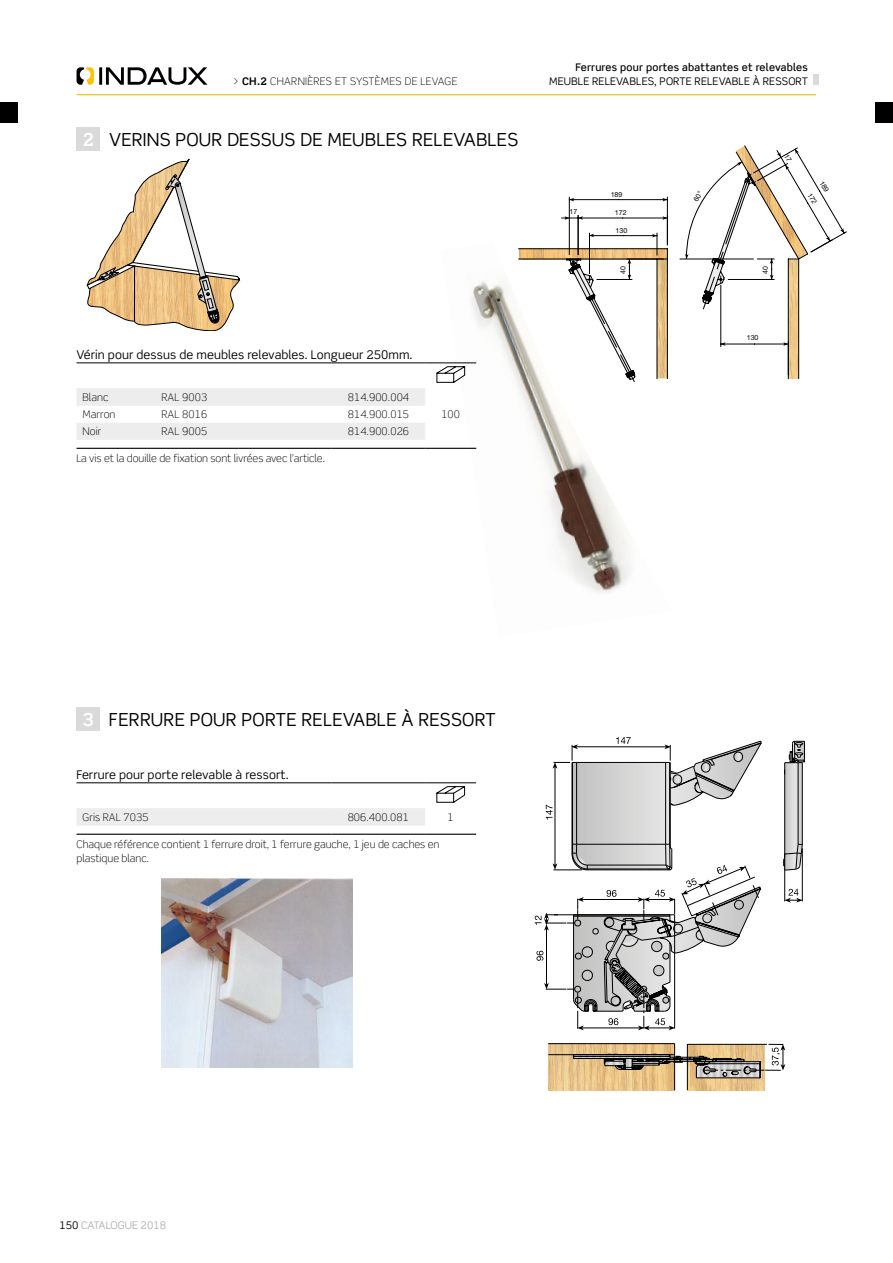
<style>
.page{position:relative;width:893px;height:1263px;background:#fff}
.page>*{position:absolute;margin:0;border:0;box-sizing:border-box;transform-origin:0 0}
.t1{font:18px "Scene Pro";letter-spacing:.01em;color:#000}
.t2{font:700 18px "Scene Pro";color:#fff}
.t3{font:12px "Scene Pro";letter-spacing:.005em;color:#000}
.t4{font:300 10.5px/17px "Scene Pro";color:#000}
.t5{font:300 10.5px "Scene Pro";letter-spacing:.01em;color:#000}
.t6{font:500 10.5px "Scene Pro";letter-spacing:.02em;color:#000}
.t7{font:10.5px "Scene Pro";letter-spacing:.01em;color:#000}
.t8{font:300 10.5px "Scene Pro";letter-spacing:.03em;color:#000}
.t9{font:10.5px "Scene Pro";color:#b3b2b2}
.t10{font:7.05px "Helvetica Neue";color:#000}
.s1{font-weight:700}
.s2{color:#000}
</style>
<div class="page">
<hr style="left:77px;top:94px;width:739px;height:1px;background:#fdc300">
<svg style="left:77px;top:67px;width:130px;height:18px"></svg>
<div style="left:813px;top:74px;width:6px;height:11px;background:#dadada"></div>
<img style="left:441px;top:248px;width:189px;height:345px">
<svg style="left:77px;top:389px;width:348px;height:51px"></svg>
<hr style="left:77px;top:362px;width:161px;height:1px;background:#000">
<hr style="left:238px;top:362px;width:94px;height:1px;background:#000">
<hr style="left:332px;top:362px;width:93px;height:1px;background:#000">
<hr style="left:425px;top:362px;width:51px;height:1px;background:#000">
<hr style="left:77px;top:388px;width:161px;height:1px;background:#ededed">
<hr style="left:238px;top:388px;width:94px;height:1px;background:#ededed">
<hr style="left:332px;top:388px;width:93px;height:1px;background:#ededed">
<hr style="left:77px;top:448px;width:161px;height:1px;background:#000">
<hr style="left:238px;top:448px;width:94px;height:1px;background:#000">
<hr style="left:332px;top:448px;width:93px;height:1px;background:#000">
<hr style="left:425px;top:448px;width:51px;height:1px;background:#000">
<svg style="left:436px;top:366px;width:29px;height:17px"></svg>
<div style="left:77px;top:128px;width:23px;height:23px;background:#dadada"></div>
<svg style="left:87px;top:159px;width:153px;height:172px"></svg>
<div style="left:76px;top:809px;width:349px;height:17px;background:#ededed"></div>
<hr style="left:76px;top:782px;width:162px;height:1px;background:#000">
<hr style="left:238px;top:782px;width:94px;height:1px;background:#000">
<hr style="left:332px;top:782px;width:93px;height:1px;background:#000">
<hr style="left:425px;top:782px;width:51px;height:1px;background:#000">
<hr style="left:76px;top:834px;width:162px;height:1px;background:#000">
<hr style="left:238px;top:834px;width:94px;height:1px;background:#000">
<hr style="left:332px;top:834px;width:93px;height:1px;background:#000">
<hr style="left:425px;top:834px;width:51px;height:1px;background:#000">
<hr style="left:76px;top:808px;width:162px;height:1px;background:#ededed">
<hr style="left:238px;top:808px;width:94px;height:1px;background:#ededed">
<hr style="left:332px;top:808px;width:93px;height:1px;background:#ededed">
<svg style="left:436px;top:786px;width:29px;height:17px"></svg>
<img style="left:161px;top:878px;width:192px;height:189px">
<svg style="left:535px;top:737px;width:270px;height:353px"></svg>
<div style="left:76px;top:707px;width:24px;height:24px;background:#dadada"></div>
<div style="left:875px;top:102px;width:18px;height:20px;background:#000"></div>
<div style="left:0;top:102px;width:18px;height:20px;background:#000"></div>
<svg style="left:561px;top:145px;width:286px;height:237px"></svg>
<p class="t8" style="left:233px;top:75px;width:226px">&gt; <span class="s1">CH.2</span> CHARNIÈRES ET SYSTÈMES DE LEVAGE</p>
<h1 class="t2" style="left:83px;top:129px;width:13px">2</h1>
<h1 class="t1" style="left:109px;top:128px;width:411px">VERINS POUR DESSUS DE MEUBLES RELEVABLES</h1>
<p class="t3" style="left:77px;top:347px;width:338px">Vérin pour dessus de meubles relevables. Longueur 250mm.</p>
<p class="t4" style="left:83px;top:389px;width:34px">Blanc<br>Marron<br>Noir</p>
<p class="t4" style="left:77px;top:450px;width:250px">La vis et la douille de fixation sont livrées avec l’article.</p>
<p class="t5" style="left:161px;top:391px;width:47px">RAL 9003</p>
<p class="t5" style="left:348px;top:391px;width:63px">814.900.004</p>
<p class="t5" style="left:161px;top:408px;width:47px">RAL 8016</p>
<p class="t5" style="left:348px;top:408px;width:63px">814.900.015</p>
<p class="t5" style="left:441px;top:408px;width:20px">100</p>
<p class="t5" style="left:161px;top:425px;width:47px">RAL 9005</p>
<p class="t5" style="left:348px;top:425px;width:63px">814.900.026</p>
<p class="t6" style="left:575px;top:61px;width:234px">Ferrures pour portes abattantes et relevables</p>
<p class="t7" style="left:549px;top:74px;width:260px">MEUBLE RELEVABLES, PORTE RELEVABLE À RESSORT</p>
<p class="t10" style="left:569px;top:207px;width:9px">17</p>
<p class="t10" style="left:611px;top:189px;width:13px">189</p>
<p class="t10" style="left:615px;top:208px;width:13px">172</p>
<p class="t10" style="left:615px;top:226px;width:13px">130</p>
<p class="t10" style="left:618px;top:274px;width:9px;rotate:-90deg">40</p>
<p class="t10" style="left:760px;top:274px;width:9px;rotate:-90deg">40</p>
<p class="t10" style="left:747px;top:333px;width:13px">130</p>
<h1 class="t2" style="left:83px;top:708px;width:13px">3</h1>
<h1 class="t1" style="left:109px;top:708px;width:388px">FERRURE POUR PORTE RELEVABLE À RESSORT</h1>
<p class="t3" style="left:76px;top:767px;width:214px">Ferrure pour porte relevable à ressort.</p>
<p class="t4" style="left:82px;top:809px;width:68px">Gris RAL 7035</p>
<p class="t4" style="left:76px;top:837px;width:364px;line-height:13.5px">Chaque référence contient 1 ferrure droit, 1 ferrure gauche, 1 jeu de caches en plastique blanc.</p>
<p class="t5" style="left:348px;top:811px;width:63px">806.400.081</p>
<p class="t5" style="left:448px;top:811px;width:8px">1</p>
<p class="t9" style="left:60px;top:1219px;width:108px"><span class="s2">150</span> CATALOGUE 2018</p>
</div>
